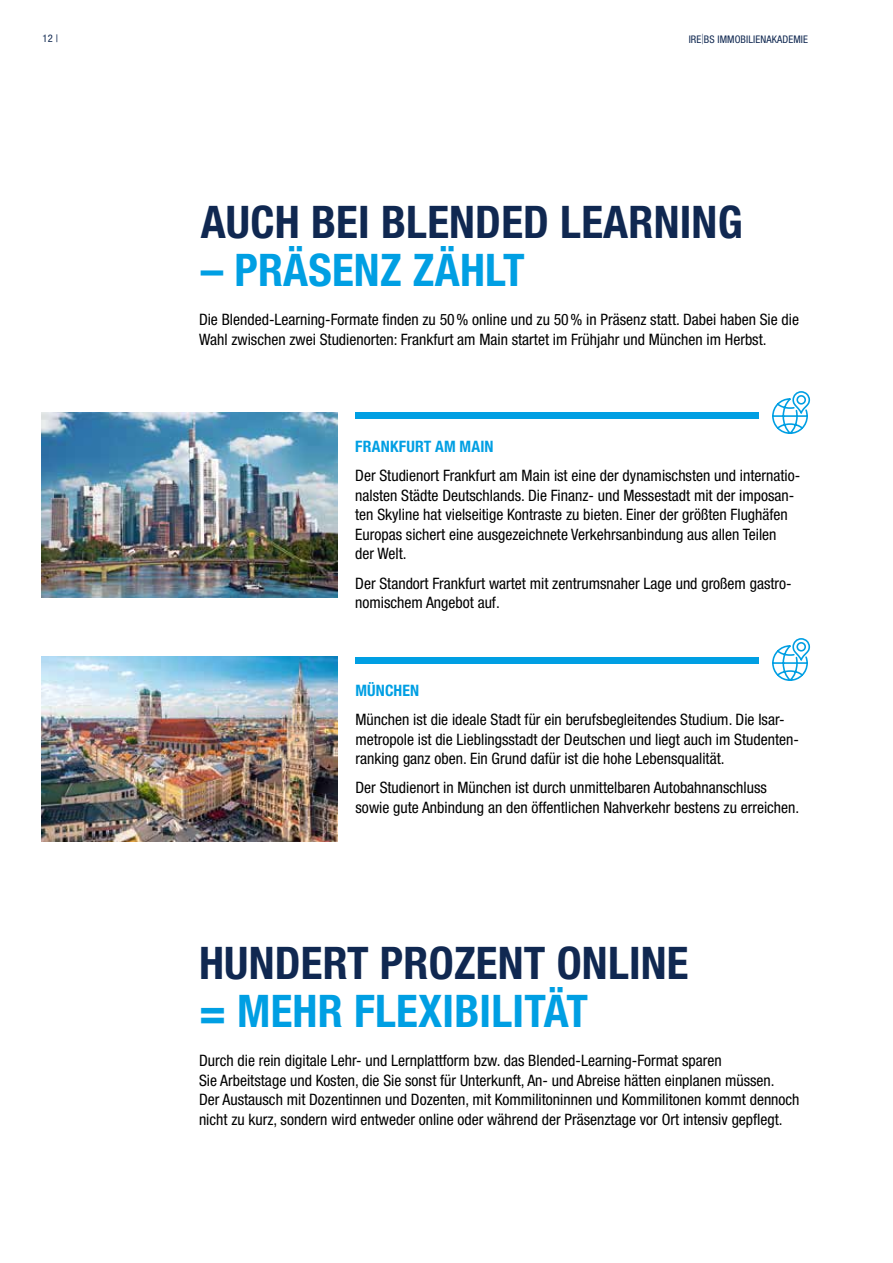
<style>
.page{position:relative;width:893px;height:1263px;background:#fff}
.page>*{position:absolute;margin:0;border:0;box-sizing:border-box;transform-origin:0 0}
.t1{font:700 condensed 45px "Helvetica Neue LT Pro";letter-spacing:.005em;color:#102851}
.t2{font:700 condensed 45px "Helvetica Neue LT Pro";letter-spacing:.005em;color:#009fe3}
.t3{font:condensed 15.75px/19.5px "Helvetica Neue LT Pro";color:#000}
.t4{font:700 condensed 15.75px "Helvetica Neue LT Pro";letter-spacing:.01em;color:#009fe3}
.t5{font:condensed 10.5px "Helvetica Neue LT Pro";letter-spacing:.01em;color:#102851}
.s1{font-weight:100;font-stretch:normal}
</style>
<div class="page">
<div style="left:355px;top:412px;width:404px;height:7px;background:#009fe3"></div>
<div style="left:355px;top:657px;width:404px;height:7px;background:#009fe3"></div>
<svg style="left:772px;top:391px;width:39px;height:43px"></svg>
<svg style="left:772px;top:638px;width:39px;height:43px"></svg>
<img style="left:42px;top:413px;width:295px;height:185px">
<img style="left:42px;top:656px;width:295px;height:185px">
<p class="t5" style="left:43px;top:32px;width:17px">12 |</p>
<p class="t5" style="left:689px;top:33px;width:121px">IRE<span class="s1">|</span>BS IMMOBILIENAKADEMIE</p>
<h1 class="t1" style="left:201px;top:194px;width:543px">AUCH BEI BLENDED LEARNING</h1>
<h1 class="t2" style="left:201px;top:243px;width:325px">– PRÄSENZ ZÄHLT</h1>
<p class="t3" style="left:199px;top:310px;width:602px">Die Blended-Learning-Formate finden zu 50 % online und zu 50 % in Präsenz statt. Dabei haben Sie die<br>Wahl zwischen zwei Studienorten: Frankfurt am Main startet im Frühjahr und München im Herbst.</p>
<p class="t4" style="left:355px;top:437px;width:140px">FRANKFURT AM MAIN</p>
<p class="t3" style="left:355px;top:466px;width:447px">Der Studienort Frankfurt am Main ist eine der dynamischsten und internatio&shy;nalsten Städte Deutschlands. Die Finanz- und Messestadt mit der imposan&shy;ten Skyline hat vielseitige Kontraste zu bieten. Einer der größten Flughäfen Europas sichert eine ausgezeichnete Verkehrsanbindung aus allen Teilen<br>der Welt.</p>
<p class="t3" style="left:355px;top:573px;width:438px">Der Standort Frankfurt wartet mit zentrumsnaher Lage und großem gastro&shy;nomischem Angebot auf.</p>
<p class="t4" style="left:355px;top:681px;width:65px">MÜNCHEN</p>
<p class="t3" style="left:355px;top:710px;width:445px">München ist die ideale Stadt für ein berufsbegleitendes Studium. Die Isar&shy;metropole ist die Lieblingsstadt der Deutschen und liegt auch im Studenten&shy;ranking ganz oben. Ein Grund dafür ist die hohe Lebensqualität.</p>
<p class="t3" style="left:355px;top:778px;width:445px">Der Studienort in München ist durch unmittelbaren Autobahnanschluss sowie gute Anbindung an den öffentlichen Nahverkehr bestens zu erreichen.</p>
<h1 class="t1" style="left:199px;top:935px;width:491px">HUNDERT PROZENT ONLINE</h1>
<h1 class="t2" style="left:199px;top:984px;width:391px">= MEHR FLEXIBILITÄT</h1>
<p class="t3" style="left:199px;top:1051px;width:602px">Durch die rein digitale Lehr- und Lernplattform bzw. das Blended-Learning-Format sparen<br>Sie Arbeitstage und Kosten, die Sie sonst für Unterkunft, An- und Abreise hätten einplanen müssen.<br>Der Austausch mit Dozentinnen und Dozenten, mit Kommilitoninnen und Kommilitonen kommt dennoch nicht zu kurz, sondern wird entweder online oder während der Präsenztage vor Ort intensiv gepflegt.</p>
</div>
